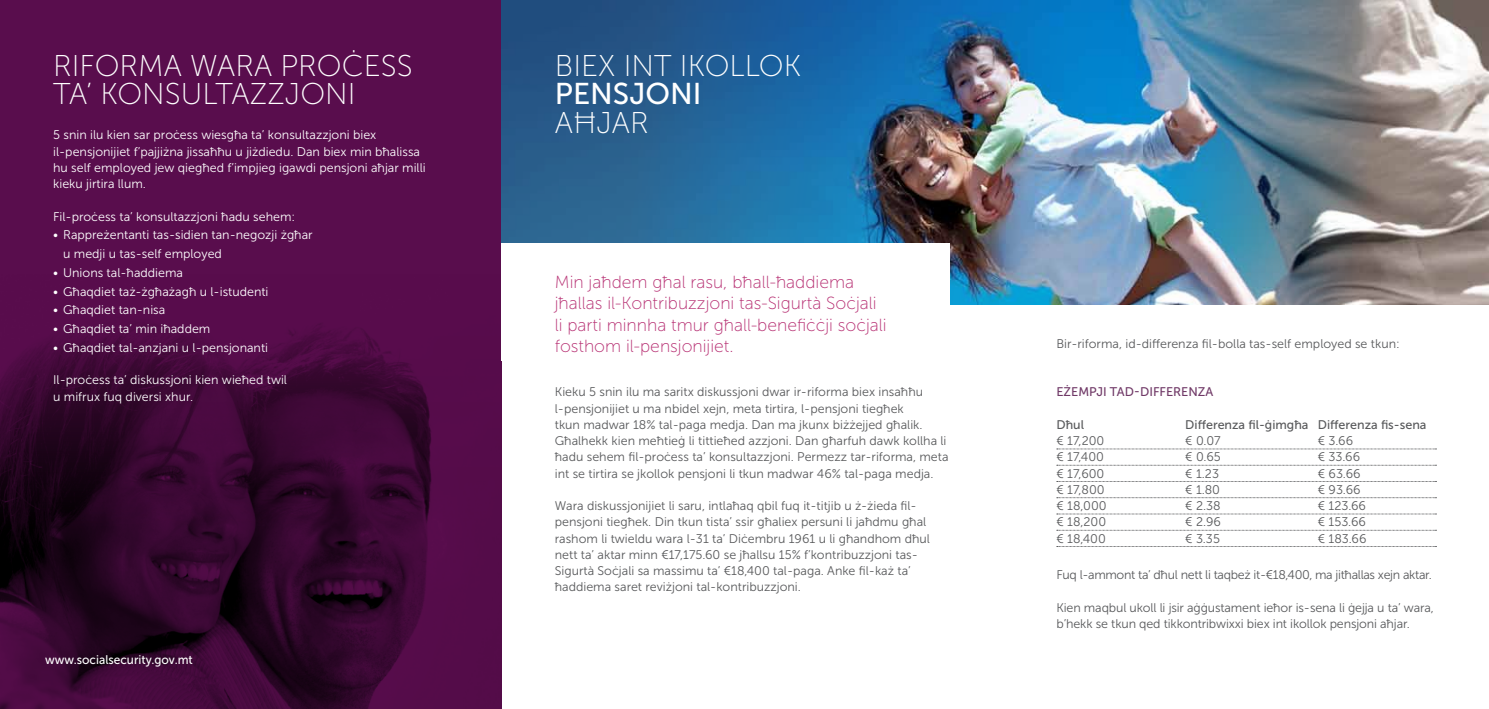
<style>
.page{position:relative;width:1489px;height:709px;background:#fff}
.page>*{position:absolute;margin:0;border:0;box-sizing:border-box;transform-origin:0 0}
.t1{font:30px/28.8px "Museo Sans 100";color:#fff}
.t2{font:30px "Museo Sans 500";color:#fff}
.t3{font:17.5px/21.2px "Museo Sans 100";color:#b62d71}
.t4{font:12.5px/16.2px "Museo Sans 300";color:#58595b}
.t5{font:12.5px/16.2px "Museo Sans 300";color:#fff}
.t6{font:12.5px "Museo Sans 300";letter-spacing:-.025em;color:#58595b}
.t7{font:12.5px "Museo Sans 500";color:#58595b}
.t8{font:12.5px "Museo Sans 500";color:#fff;scale:.95 1}
.t9{font:12.5px "Museo Sans 500";letter-spacing:.05em;color:#703967}
</style>
<div class="page">
<div style="left:0;top:0;width:501px;height:709px;background:#590d4d"></div>
<img style="left:0;top:324px;width:432px;height:385px">
<img style="left:501px;top:0;width:987px;height:305px">
<div style="left:501px;top:243px;width:449px;height:118px;background:#fff"></div>
<svg style="left:1056px;top:448px;width:380px;height:1px"></svg>
<svg style="left:1056px;top:465px;width:380px;height:1px"></svg>
<svg style="left:1056px;top:481px;width:380px;height:1px"></svg>
<svg style="left:1056px;top:497px;width:380px;height:1px"></svg>
<svg style="left:1056px;top:513px;width:380px;height:1px"></svg>
<svg style="left:1056px;top:530px;width:380px;height:1px"></svg>
<svg style="left:1056px;top:546px;width:380px;height:1px"></svg>
<h1 class="t1" style="left:53px;top:51px;width:361px;text-indent:227px">proċess ta’ konsultazzjoni</h1>
<h1 class="t1" style="left:53px;top:51px;width:183px">Ri forma wara</h1>
<p class="t5" style="left:53px;top:127px;width:374px">5 snin ilu kien sar proċess wiesgħa ta’ konsultazzjoni biex il-pensjonijiet f’pajjiżna jissaħħu u jiżdiedu. Dan biex min bħalissa hu self employed jew qiegħed f’impjieg igawdi pensjoni aħjar milli kieku jirtira llum.</p>
<p class="t5" style="left:53px;top:208px;width:243px">Fil-proċess ta’ konsultazzjoni ħadu sehem:</p>
<p class="t5" style="left:63px;top:226px;width:251px;line-height:18.8px;text-indent:-10px">• Rappreżentanti tas-sidien tan-negozji żgħar u medji u tas-self employed</p>
<p class="t5" style="left:53px;top:264px;width:131px">• Unions tal-ħaddiema</p>
<p class="t5" style="left:53px;top:283px;width:217px">• Għaqdiet taż-żgħażagħ u l-istudenti</p>
<p class="t5" style="left:53px;top:302px;width:114px">• Għaqdiet tan-nisa</p>
<p class="t5" style="left:53px;top:321px;width:159px">• Għaqdiet ta’ min iħaddem</p>
<p class="t5" style="left:53px;top:339px;width:216px">• Għaqdiet tal-anzjani u l-pensjonanti</p>
<p class="t5" style="left:53px;top:372px;width:235px">Il-proċess ta’ diskussjoni kien wieħed twil u mifrux fuq diversi xhur.</p>
<p class="t8" style="left:45px;top:653px;width:157px">www.socialsecurity.gov.mt</p>
<h1 class="t1" style="left:555px;top:51px;width:248px">Bi ex i nt i kollok</h1>
<h1 class="t2" style="left:555px;top:78px;width:148px">pensjoni</h1>
<h1 class="t1" style="left:555px;top:109px;width:95px">AħJAR</h1>
<h2 class="t3" style="left:555px;top:271px;width:333px">M in jaħdem għal rasu, bħall-ħaddiema jħallas il-Kontribuzzjoni tas-Sigurtà Soċjali li parti minnha tmur għall-benefiċċji soċjali fosthom il-pensjonijiet.</h2>
<p class="t4" style="left:555px;top:384px;width:395px">Kieku 5 snin ilu ma saritx diskussjoni dwar ir-riforma biex insaħħu l-pensjonijiet u ma nbidel xejn, meta tirtira, l-pensjoni tiegħek<br>tkun madwar 18% tal-paga medja. Dan ma jkunx biżżejjed għalik.<br>Għalhekk kien meħtieġ li tittieħed azzjoni. Dan għarfuh dawk kollha li ħadu sehem fil-proċess ta’ konsultazzjoni. Permezz tar-riforma, meta int se tirtira se jkollok pensjoni li tkun madwar 46% tal-paga medja.</p>
<p class="t4" style="left:555px;top:498px;width:376px">Wara diskussjonijiet li saru, intlaħaq qbil fuq it-titjib u ż-żieda fil&shy;pensjoni tiegħek. Din tkun tista’ ssir għaliex persuni li jaħdmu għal rashom li twieldu wara l-31 ta’ Diċembru 1961 u li għandhom dħul nett ta’ aktar minn €17,175.60 se jħallsu 15% f’kontribuzzjoni tas-Sigurtà Soċjali sa massimu ta’ €18,400 tal-paga. Anke fil-każ ta’ ħaddiema saret reviżjoni tal-kontribuzzjoni.</p>
<p class="t4" style="left:1056px;top:335px;width:345px">Bir-riforma, id-differenza fil-bolla tas-self employed se tkun:</p>
<p class="t9" style="left:1056px;top:385px;width:157px">Eżempji tad-Differenza</p>
<p class="t7" style="left:1056px;top:417px;width:29px">Dħul</p>
<p class="t7" style="left:1185px;top:417px;width:243px">Differenza fil-ġimgħa Differenza fis-sena</p>
<p class="t4" style="left:1056px;top:433px;width:49px">€ 17,200</p>
<p class="t4" style="left:1185px;top:433px;width:37px">€ 0.07</p>
<p class="t4" style="left:1317px;top:433px;width:37px">€ 3.66</p>
<p class="t4" style="left:1056px;top:449px;width:49px">€ 17,400</p>
<p class="t4" style="left:1185px;top:449px;width:37px">€ 0.65</p>
<p class="t4" style="left:1317px;top:449px;width:44px">€ 33.66</p>
<p class="t4" style="left:1056px;top:465px;width:49px">€ 17,600</p>
<p class="t4" style="left:1185px;top:465px;width:35px">€ 1.23</p>
<p class="t4" style="left:1317px;top:465px;width:44px">€ 63.66</p>
<p class="t4" style="left:1056px;top:481px;width:50px">€ 17,800</p>
<p class="t4" style="left:1185px;top:481px;width:36px">€ 1.80</p>
<p class="t4" style="left:1317px;top:481px;width:44px">€ 93.66</p>
<p class="t4" style="left:1056px;top:498px;width:52px">€ 18,000</p>
<p class="t4" style="left:1185px;top:498px;width:37px">€ 2.38</p>
<p class="t4" style="left:1317px;top:498px;width:50px">€ 123.66</p>
<p class="t4" style="left:1056px;top:514px;width:51px">€ 18,200</p>
<p class="t4" style="left:1185px;top:514px;width:37px">€ 2.96</p>
<p class="t4" style="left:1317px;top:514px;width:50px">€ 153.66</p>
<p class="t4" style="left:1056px;top:530px;width:51px">€ 18,400</p>
<p class="t4" style="left:1185px;top:530px;width:36px">€ 3.35</p>
<p class="t4" style="left:1317px;top:530px;width:50px">€ 183.66</p>
<p class="t6" style="left:1056px;top:568px;width:377px">Fuq l-ammont ta’ dħul nett li taqbeż it-€18,400, ma jitħallas xejn aktar.</p>
<p class="t4" style="left:1056px;top:599px;width:379px">Kien maqbul ukoll li jsir aġġustament ieħor is-sena li ġejja u ta’ wara, b’hekk se tkun qed tikkontribwixxi biex int ikollok pensjoni aħjar.</p>
</div>
